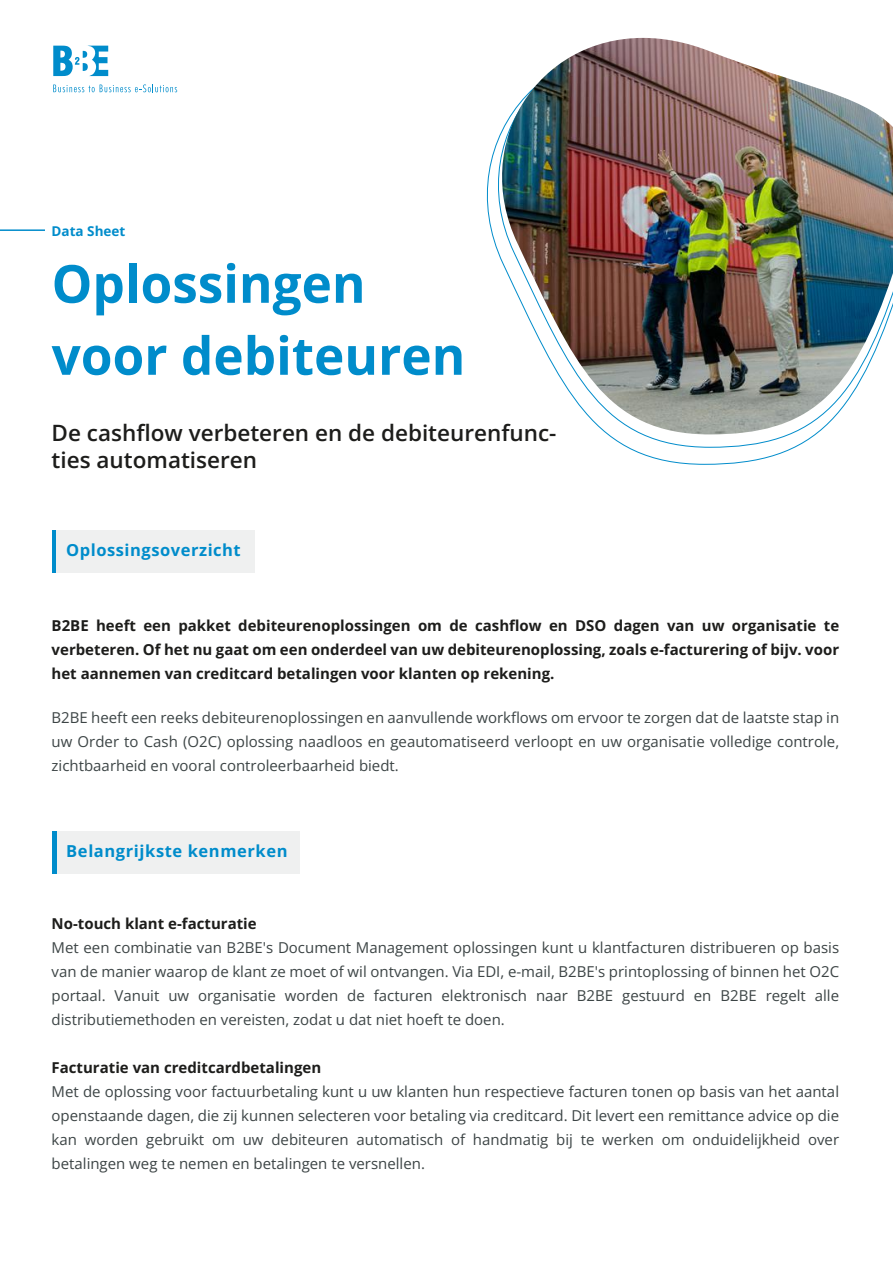
<style>
.page{position:relative;width:893px;height:1263px;background:#fff}
.page>*{position:absolute;margin:0;border:0;box-sizing:border-box;transform-origin:0 0}
.t1{font:700 52.5px/72px "Open Sans";color:#008ccb}
.t2{font:600 22.5px/27px "Open Sans";color:#1d1d1b}
.t3{font:700 16.5px "Open Sans";letter-spacing:.035em;color:#008ccb}
.t4{font:15px/24px "Open Sans";color:#3c4445;text-align:justify}
.t5{font:700 15px/24px "Open Sans";color:#1d1d1b;text-align:justify}
.t6{font:700 13.5px "Open Sans";color:#008ccb}
</style>
<div class="page">
<img style="left:486px;top:38px;width:407px;height:396px">
<svg style="left:53px;top:45px;width:55px;height:31px"></svg>
<svg style="left:53px;top:84px;width:124px;height:8px"></svg>
<hr style="left:0;top:229px;width:45px;height:2px;background:#008ccb">
<div style="left:53px;top:530px;width:202px;height:42px;background:#eff0f0"></div>
<hr style="left:53px;top:530px;width:3px;height:42px;background:#008ccb">
<div style="left:53px;top:831px;width:246px;height:42px;background:#eff0f0"></div>
<hr style="left:53px;top:831px;width:4px;height:42px;background:#008ccb">
<p class="t6" style="left:52px;top:222px;width:75px">Data Sheet</p>
<h1 class="t1" style="left:52px;top:246px;width:415px">Oplossingen voor debiteuren</h1>
<h2 class="t2" style="left:52px;top:419px;width:506px">De cashflow verbeteren en de debiteurenfunc&shy;ties automatiseren</h2>
<p class="t3" style="left:66px;top:539px;width:176px">Oplossingsoverzicht</p>
<p class="t5" style="left:52px;top:613px;width:789px">B2BE heeft een pakket debiteurenoplossingen om de cashflow en DSO dagen van uw organisatie te verbeteren. Of het nu gaat om een onderdeel van uw debiteurenoplossing, zoals e-facturering of bijv. voor het aannemen van creditcard betalingen voor klanten op rekening.</p>
<p class="t4" style="left:52px;top:705px;width:789px">B2BE heeft een reeks debiteurenoplossingen en aanvullende workflows om ervoor te zorgen dat de laatste stap in uw Order to Cash (O2C) oplossing naadloos en geautomatiseerd verloopt en uw organisatie volledige controle, zichtbaarheid en vooral controleerbaarheid biedt.</p>
<p class="t3" style="left:66px;top:840px;width:223px">Belangrijkste kenmerken</p>
<p class="t5" style="left:52px;top:911px;width:207px">No-touch klant e-facturatie</p>
<p class="t4" style="left:52px;top:935px;width:789px">Met een combinatie van B2BE's Document Management oplossingen kunt u klantfacturen distribueren op basis van de manier waarop de klant ze moet of wil ontvangen. Via EDI, e-mail, B2BE's printoplossing of binnen het O2C portaal. Vanuit uw organisatie worden de facturen elektronisch naar B2BE gestuurd en B2BE regelt alle distributiemethoden en vereisten, zodat u dat niet hoeft te doen.</p>
<p class="t5" style="left:52px;top:1055px;width:271px">Facturatie van creditcardbetalingen</p>
<p class="t4" style="left:52px;top:1079px;width:789px">Met de oplossing voor factuurbetaling kunt u uw klanten hun respectieve facturen tonen op basis van het aantal openstaande dagen, die zij kunnen selecteren voor betaling via creditcard. Dit levert een remittance advice op die kan worden gebruikt om uw debiteuren automatisch of handmatig bij te werken om onduidelijkheid over betalingen weg te nemen en betalingen te versnellen.</p>
</div>
